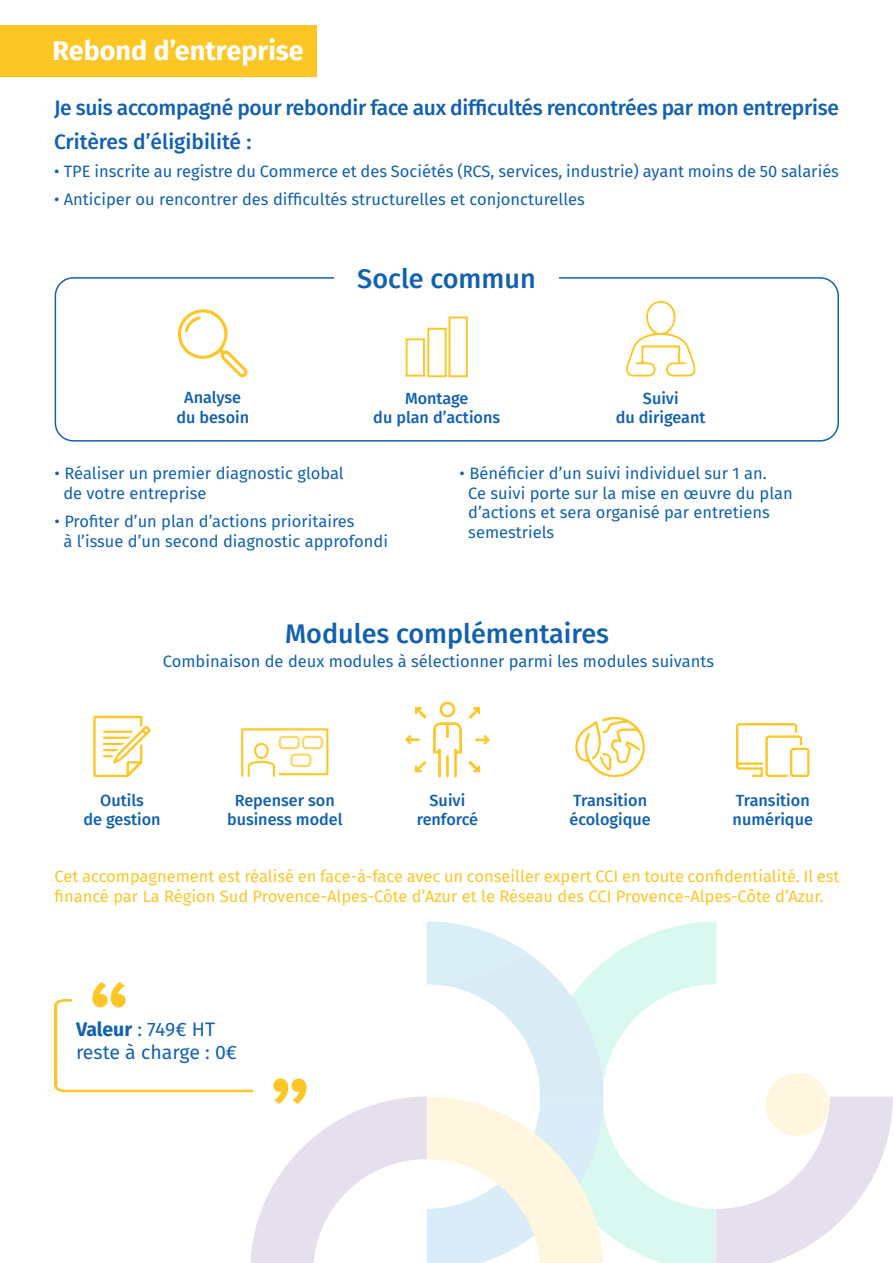
<style>
.page{position:relative;width:893px;height:1263px;background:#fff}
.page>*{position:absolute;margin:0;border:0;box-sizing:border-box;transform-origin:0 0}
.t1{font:500 27px "Fira Sans";color:#1161af}
.Titre_jaune{font:700 27px "Fira Sans";color:#fff}
.t2{font:500 21px "Fira Sans";letter-spacing:-.015em;color:#1161af}
.t3{font:19.5px/23.4px "Fira Sans";letter-spacing:-.01em;color:#1161af}
.t4{font:16.5px/19.8px "Fira Sans";color:#1161af}
.t5{font:16.5px/19.8px "Fira Sans";color:#fcc625}
.t6{font:500 16.2px/19.5px "Fira Sans";color:#1161af;text-align:center}
.s1{font-weight:700}
</style>
<div class="page">
<div style="left:55px;top:277px;width:784px;height:165px;border:2px solid #1161af;border-radius:18px"></div>
<div style="left:406px;top:338px;width:19px;height:39px;border:2px solid #fcc625"></div>
<div style="left:448px;top:316px;width:20px;height:61px;border:2px solid #fcc625"></div>
<div style="left:427px;top:328px;width:20px;height:49px;border:2px solid #fcc625"></div>
<svg style="left:178px;top:309px;width:70px;height:69px"></svg>
<svg style="left:625px;top:300px;width:71px;height:77px"></svg>
<svg style="left:54px;top:921px;width:839px;height:342px"></svg>
<svg style="left:575px;top:716px;width:70px;height:61px"></svg>
<svg style="left:736px;top:723px;width:73px;height:54px"></svg>
<svg style="left:415px;top:707px;width:12px;height:12px"></svg>
<svg style="left:415px;top:761px;width:12px;height:11px"></svg>
<svg style="left:405px;top:734px;width:15px;height:11px"></svg>
<svg style="left:468px;top:707px;width:12px;height:12px"></svg>
<svg style="left:468px;top:734px;width:22px;height:38px"></svg>
<svg style="left:433px;top:701px;width:29px;height:77px"></svg>
<svg style="left:241px;top:728px;width:88px;height:49px"></svg>
<div style="left:279px;top:736px;width:21px;height:13px;border:2px solid #fcc625;border-radius:3px"></div>
<div style="left:302px;top:736px;width:21px;height:13px;border:2px solid #fcc625;border-radius:3px"></div>
<div style="left:290px;top:753px;width:21px;height:14px;border:2px solid #fcc625;border-radius:3px"></div>
<svg style="left:93px;top:716px;width:58px;height:61px"></svg>
<div style="left:334px;top:263px;width:225px;height:25px;background:#fff"></div>
<div style="left:0;top:25px;width:317px;height:51px;background:#fcc625"></div>
<p class="Titre_jaune" style="left:53px;top:28px;width:253px">Rebond d’entreprise</p>
<p class="t2" style="left:54px;top:91px;width:786px">Je suis accompagné pour rebondir face aux difficultés rencontrées par mon entreprise</p>
<p class="t2" style="left:54px;top:124px;width:199px">Critères d’éligibilité :</p>
<p class="t4" style="left:54px;top:161px;width:786px">• TPE inscrite au registre du Commerce et des Sociétés (RCS, services, industrie) ayant moins de 50 salariés</p>
<p class="t4" style="left:54px;top:189px;width:532px">• Anticiper ou rencontrer des difficultés structurelles et conjoncturelles</p>
<p class="t1" style="left:357px;top:257px;width:180px">Socle commun</p>
<p class="t6" style="left:176px;top:387px;width:74px">Analyse du besoin</p>
<p class="t6" style="left:616px;top:387px;width:91px">Suivi<br>du dirigeant</p>
<p class="t6" style="left:373px;top:387px;width:128px">Montage<br>du plan d’actions</p>
<p class="t4" style="left:63px;top:463px;width:282px;text-indent:-9px">• Réaliser un premier diagnostic global de votre entreprise</p>
<p class="t4" style="left:63px;top:511px;width:326px;text-indent:-9px">• Profiter d’un plan d’actions prioritaires<br>à l’issue d’un second diagnostic approfondi</p>
<p class="t4" style="left:468px;top:463px;width:326px;text-indent:-9px">• Bénéficier d’un suivi individuel sur 1 an.<br>Ce suivi porte sur la mise en œuvre du plan d’actions et sera organisé par entretiens semestriels</p>
<p class="t1" style="left:285px;top:612px;width:325px">Modules complémentaires</p>
<p class="t4" style="left:163px;top:651px;width:553px">Combinaison de deux modules à sélectionner parmi les modules suivants</p>
<p class="t6" style="left:84px;top:789px;width:79px">Outils<br>de gestion</p>
<p class="t6" style="left:227px;top:789px;width:117px">Repenser son business model</p>
<p class="t6" style="left:417px;top:789px;width:63px">Suivi renforcé</p>
<p class="t6" style="left:569px;top:789px;width:83px;text-align:left">Transition écologique</p>
<p class="t6" style="left:733px;top:789px;width:82px;text-align:left">Transition numérique</p>
<p class="t5" style="left:55px;top:866px;width:786px">Cet accompagnement est réalisé en face-à-face avec un conseiller expert CCI en toute confidentialité. Il est financé par La Région Sud Provence-Alpes-Côte d’Azur et le Réseau des CCI Provence-Alpes-Côte d’Azur.</p>
<p class="t3" style="left:76px;top:1017px;width:163px"><span class="s1">Valeur</span> : 749€ HT reste à charge : 0€</p>
</div>
